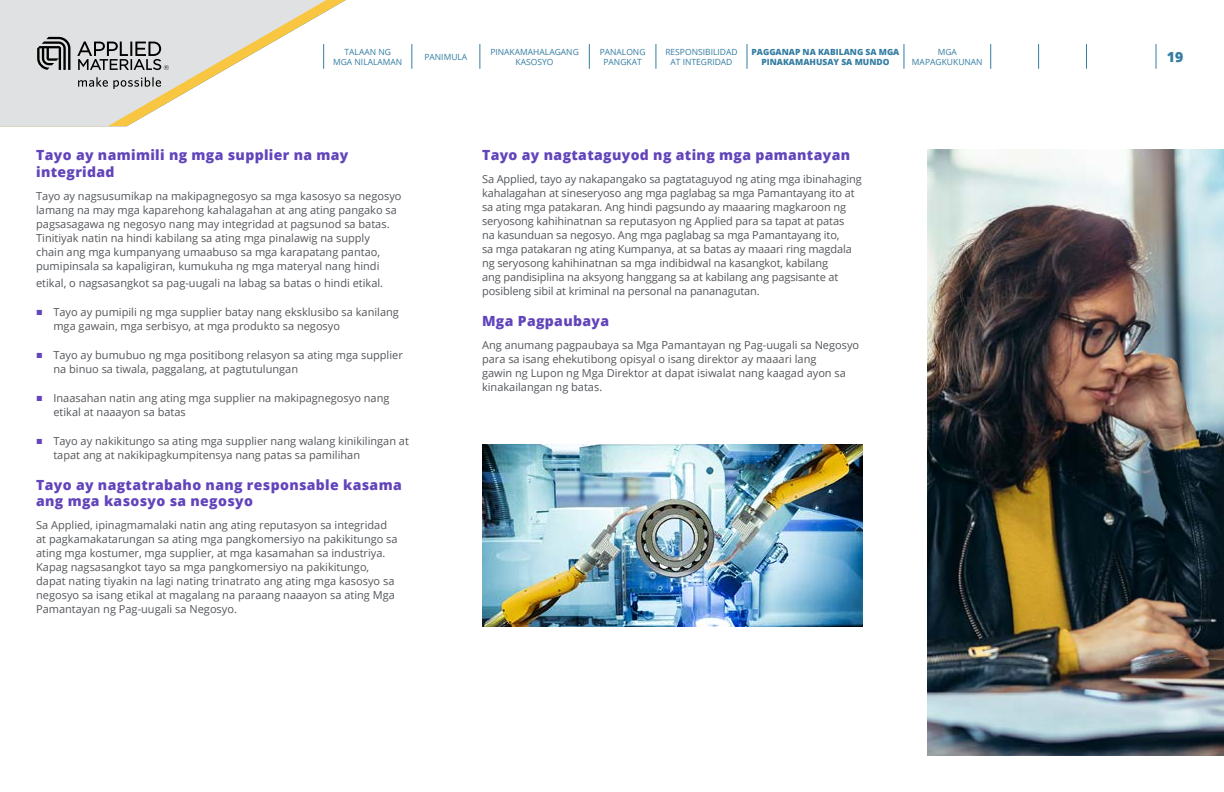
<style>
.page{position:relative;width:1224px;height:792px;background:#fff}
.page>*{position:absolute;margin:0;border:0;box-sizing:border-box;transform-origin:0 0}
.t1{font:800 14px/16.8px "Open Sans";letter-spacing:.025em;color:#6244bb}
.t2{font:800 14px "Open Sans";color:#347da2}
.t3{font:11px/14px "Open Sans";color:#53565a}
.t4{font:8.5px/10.2px "Open Sans";color:#347da2;text-align:center}
.t5{font:800 8.5px/10.2px "Open Sans";color:#347da2;text-align:center}
.s1{font-family:"Arial";color:#6244bb}
</style>
<div class="page">
<svg style="left:0;top:0;width:333px;height:127px;fill:#e0e1e2"></svg>
<svg style="left:78px;top:77px;width:83px;height:12px"></svg>
<svg style="left:37px;top:37px;width:33px;height:33px"></svg>
<svg style="left:77px;top:41px;width:92px;height:29px"></svg>
<svg style="left:323px;top:44px;width:1px;height:25px"></svg>
<svg style="left:412px;top:44px;width:1px;height:25px"></svg>
<svg style="left:480px;top:44px;width:1px;height:25px"></svg>
<svg style="left:589px;top:44px;width:1px;height:25px"></svg>
<svg style="left:656px;top:44px;width:1px;height:25px"></svg>
<svg style="left:747px;top:44px;width:1px;height:25px"></svg>
<svg style="left:904px;top:44px;width:1px;height:25px"></svg>
<svg style="left:990px;top:44px;width:1px;height:25px"></svg>
<svg style="left:1038px;top:44px;width:1px;height:25px"></svg>
<svg style="left:1086px;top:44px;width:1px;height:25px"></svg>
<svg style="left:1156px;top:44px;width:1px;height:25px"></svg>
<img style="left:927px;top:150px;width:297px;height:606px">
<img style="left:482px;top:445px;width:381px;height:181px">
<p class="t4" style="left:333px;top:46px;width:71px">TALAAN NG<br>MGA NILALAMAN</p>
<p class="t4" style="left:424px;top:51px;width:44px">PANIMULA</p>
<p class="t4" style="left:490px;top:46px;width:90px">PINAKAMAHALAGANG<br>KASOSYO</p>
<p class="t4" style="left:600px;top:46px;width:47px">PANALONG<br>PANGKAT</p>
<p class="t4" style="left:665px;top:46px;width:74px">RESPONSIBILIDAD<br>AT INTEGRIDAD</p>
<p class="t5" style="left:752px;top:46px;width:149px">PAGGANAP NA KABILANG SA MGA<br>PINAKAMAHUSAY SA MUNDO</p>
<p class="t4" style="left:912px;top:46px;width:72px">MGA<br>MAPAGKUKUNAN</p>
<p class="t1" style="left:36px;top:146px;width:314px">Tayo ay namimili ng mga supplier na may integridad</p>
<p class="t3" style="left:36px;top:189px;width:367px">Tayo ay nagsusumikap na makipagnegosyo sa mga kasosyo sa negosyo lamang na may mga kaparehong kahalagahan at ang ating pangako sa pagsasagawa ng negosyo nang may integridad at pagsunod sa batas.<br>Tinitiyak natin na hindi kabilang sa ating mga pinalawig na supply<br>chain ang mga kumpanyang umaabuso sa mga karapatang pantao, pumipinsala sa kapaligiran, kumukuha ng mga materyal nang hindi</p>
<p class="t3" style="left:36px;top:276px;width:349px">etikal, o nagsasangkot sa pag-uugali na labag sa batas o hindi etikal.</p>
<p class="t3" style="left:53px;top:305px;width:347px;text-indent:-17px"><span class="s1">■</span> Tayo ay pumipili ng mga supplier batay nang eksklusibo sa kanilang mga gawain, mga serbisyo, at mga produkto sa negosyo</p>
<p class="t3" style="left:53px;top:348px;width:351px;text-indent:-17px"><span class="s1">■</span> Tayo ay bumubuo ng mga positibong relasyon sa ating mga supplier na binuo sa tiwala, paggalang, at pagtutulungan</p>
<p class="t3" style="left:53px;top:391px;width:338px;text-indent:-17px"><span class="s1">■</span> Inaasahan natin ang ating mga supplier na makipagnegosyo nang etikal at naaayon sa batas</p>
<p class="t3" style="left:53px;top:434px;width:357px;text-indent:-17px"><span class="s1">■</span> Tayo ay nakikitungo sa ating mga supplier nang walang kinikilingan at tapat ang at nakikipagkumpitensya nang patas sa pamilihan</p>
<p class="t1" style="left:36px;top:475px;width:367px">Tayo ay nagtatrabaho nang responsable kasama ang mga kasosyo sa negosyo</p>
<p class="t3" style="left:36px;top:518px;width:363px">Sa Applied, ipinagmamalaki natin ang ating reputasyon sa integridad at pagkamakatarungan sa ating mga pangkomersiyo na pakikitungo sa ating mga kostumer, mga supplier, at mga kasamahan sa industriya.<br>Kapag nagsasangkot tayo sa mga pangkomersiyo na pakikitungo, dapat nating tiyakin na lagi nating trinatrato ang ating mga kasosyo sa negosyo sa isang etikal at magalang na paraang naaayon sa ating Mga Pamantayan ng Pag-uugali sa Negosyo.</p>
<p class="t1" style="left:482px;top:146px;width:370px">Tayo ay nagtataguyod ng ating mga pamantayan</p>
<p class="t3" style="left:482px;top:172px;width:381px">Sa Applied, tayo ay nakapangako sa pagtataguyod ng ating mga ibinahaging kahalagahan at sineseryoso ang mga paglabag sa mga Pamantayang ito at sa ating mga patakaran. Ang hindi pagsundo ay maaaring magkaroon ng seryosong kahihinatnan sa reputasyon ng Applied para sa tapat at patas<br>na kasunduan sa negosyo. Ang mga paglabag sa mga Pamantayang ito,<br>sa mga patakaran ng ating Kumpanya, at sa batas ay maaari ring magdala ng seryosong kahihinatnan sa mga indibidwal na kasangkot, kabilang<br>ang pandisiplina na aksyong hanggang sa at kabilang ang pagsisante at posibleng sibil at kriminal na personal na pananagutan.</p>
<p class="t1" style="left:482px;top:312px;width:129px">Mga Pagpaubaya</p>
<p class="t3" style="left:482px;top:337px;width:379px">Ang anumang pagpaubaya sa Mga Pamantayan ng Pag-uugali sa Negosyo para sa isang ehekutibong opisyal o isang direktor ay maaari lang<br>gawin ng Lupon ng Mga Direktor at dapat isiwalat nang kaagad ayon sa kinakailangan ng batas.</p>
<p class="t2" style="left:1167px;top:46px;width:18px">19</p>
</div>
